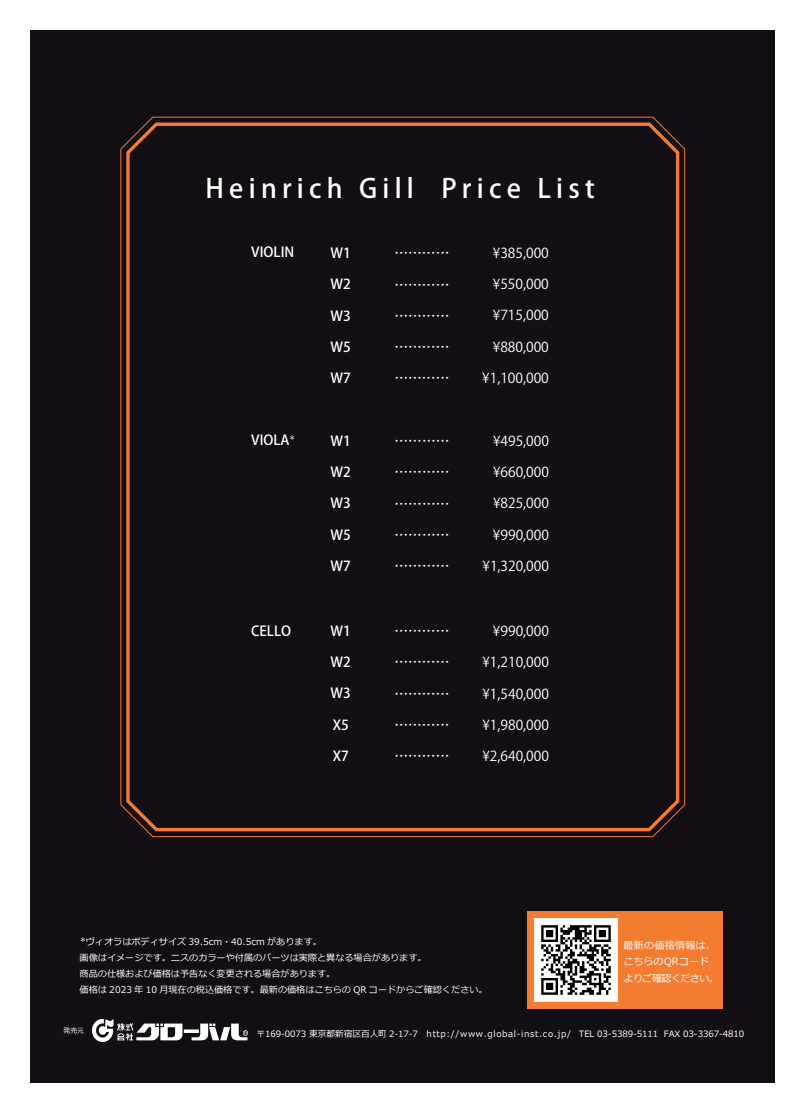
<style>
.page{position:relative;width:805px;height:1113px;background:#fff}
.page>*{position:absolute;margin:0;border:0;box-sizing:border-box;transform-origin:0 0}
.t1{font:500 26.25px "Koz Go Pr 6 N";letter-spacing:.2em;color:#fff}
.t2{font:13.75px "Koz Go Pr 6 N";color:#fff}
.t3{font:500 13.75px "Koz Go Pr 6 N";color:#fff}
.t4{font:10px/16.2px "Meiryo";color:#fff}
.t5{font:9.12px/16.2px "Meiryo";color:#fff}
.t6{font:8.75px "Meiryo";letter-spacing:-.01em;color:#fff}
.t7{font:6.88px "Meiryo";color:#fff}
.t8{font:6.25px "UD Digi Kyokasho NP R";color:#fff}
</style>
<div class="page">
<div style="left:30px;top:31px;width:745px;height:1052px;background:#130d14"></div>
<img style="left:92px;top:1020px;width:155px;height:21px">
<div style="left:527px;top:911px;width:195px;height:98px;background:#f47c31"></div>
<svg style="left:120px;top:116px;width:565px;height:722px"></svg>
<img style="left:535px;top:919px;width:82px;height:82px">
<h1 class="t1" style="left:205px;top:173px;width:390px">Heinrich Gill Price List</h1>
<h2 class="t3" style="left:251px;top:244px;width:44px">VIOLIN</h2>
<h2 class="t3" style="left:330px;top:245px;width:22px">W1</h2>
<h2 class="t3" style="left:330px;top:276px;width:22px">W2</h2>
<h2 class="t3" style="left:330px;top:308px;width:22px">W3</h2>
<h2 class="t3" style="left:330px;top:339px;width:22px">W5</h2>
<h2 class="t3" style="left:330px;top:370px;width:22px">W7</h2>
<h2 class="t3" style="left:251px;top:433px;width:40px">VIOLA</h2>
<h2 class="t3" style="left:330px;top:433px;width:22px">W1</h2>
<h2 class="t3" style="left:330px;top:464px;width:22px">W2</h2>
<h2 class="t3" style="left:330px;top:496px;width:22px">W3</h2>
<h2 class="t3" style="left:330px;top:527px;width:22px">W5</h2>
<h2 class="t3" style="left:330px;top:558px;width:22px">W7</h2>
<p class="t8" style="left:289px;top:434px;width:8px">＊</p>
<h2 class="t3" style="left:251px;top:623px;width:41px">CELLO</h2>
<h2 class="t3" style="left:330px;top:623px;width:22px">W1</h2>
<h2 class="t3" style="left:330px;top:654px;width:22px">W2</h2>
<h2 class="t3" style="left:330px;top:685px;width:22px">W3</h2>
<h2 class="t3" style="left:332px;top:717px;width:18px">X5</h2>
<h2 class="t3" style="left:332px;top:748px;width:18px">X7</h2>
<h2 class="t3" style="left:394px;top:246px;width:56px">…………</h2>
<h2 class="t3" style="left:394px;top:277px;width:56px">…………</h2>
<h2 class="t3" style="left:394px;top:308px;width:56px">…………</h2>
<h2 class="t3" style="left:394px;top:339px;width:56px">…………</h2>
<h2 class="t3" style="left:394px;top:371px;width:56px">…………</h2>
<h2 class="t3" style="left:394px;top:433px;width:56px">…………</h2>
<h2 class="t3" style="left:394px;top:465px;width:56px">…………</h2>
<h2 class="t3" style="left:394px;top:496px;width:56px">…………</h2>
<h2 class="t3" style="left:394px;top:527px;width:56px">…………</h2>
<h2 class="t3" style="left:394px;top:558px;width:56px">…………</h2>
<h2 class="t3" style="left:394px;top:623px;width:56px">…………</h2>
<h2 class="t3" style="left:394px;top:654px;width:56px">…………</h2>
<h2 class="t3" style="left:394px;top:686px;width:56px">…………</h2>
<h2 class="t3" style="left:394px;top:717px;width:56px">…………</h2>
<h2 class="t3" style="left:394px;top:748px;width:56px">…………</h2>
<h2 class="t2" style="left:492px;top:245px;width:58px">¥385,000</h2>
<h2 class="t2" style="left:492px;top:276px;width:58px">¥550,000</h2>
<h2 class="t2" style="left:492px;top:307px;width:58px">¥715,000</h2>
<h2 class="t2" style="left:492px;top:339px;width:58px">¥880,000</h2>
<h2 class="t2" style="left:482px;top:370px;width:68px">¥1,100,000</h2>
<h2 class="t2" style="left:493px;top:433px;width:57px">¥495,000</h2>
<h2 class="t2" style="left:493px;top:464px;width:57px">¥660,000</h2>
<h2 class="t2" style="left:493px;top:495px;width:57px">¥825,000</h2>
<h2 class="t2" style="left:493px;top:527px;width:57px">¥990,000</h2>
<h2 class="t2" style="left:482px;top:558px;width:68px">¥1,320,000</h2>
<h2 class="t2" style="left:493px;top:623px;width:57px">¥990,000</h2>
<h2 class="t2" style="left:482px;top:654px;width:68px">¥1,210,000</h2>
<h2 class="t2" style="left:482px;top:686px;width:68px">¥1,540,000</h2>
<h2 class="t2" style="left:482px;top:717px;width:68px">¥1,980,000</h2>
<h2 class="t2" style="left:482px;top:748px;width:68px">¥2,640,000</h2>
<p class="t5" style="left:80px;top:933px;width:409px;text-indent:6px">ヴィオラはボディサイズ 39.5cm・40.5cm があります。<br>画像はイメージです。ニスのカラーや付属のパーツは実際と異なる場合があります。<br>商品の仕様および価格は予告なく変更される場合があります。<br>価格は 2023 年 10 月現在の税込価格です。最新の価格はこちらの QR コードからご確認ください。</p>
<p class="t6" style="left:256px;top:1027px;width:489px">〒169-0073 東京都新宿区百人町 2-17-7 http://www.global-inst.co.jp/ TEL 03-5389-5111 FAX 03-3367-4810</p>
<p class="t8" style="left:80px;top:936px;width:8px">＊</p>
<p class="t4" style="left:623px;top:938px;width:97px">最新の価格情報は、こちらのQRコードよりご確認ください。</p>
<p class="t7" style="left:64px;top:1025px;width:22px">発売元</p>
</div>
